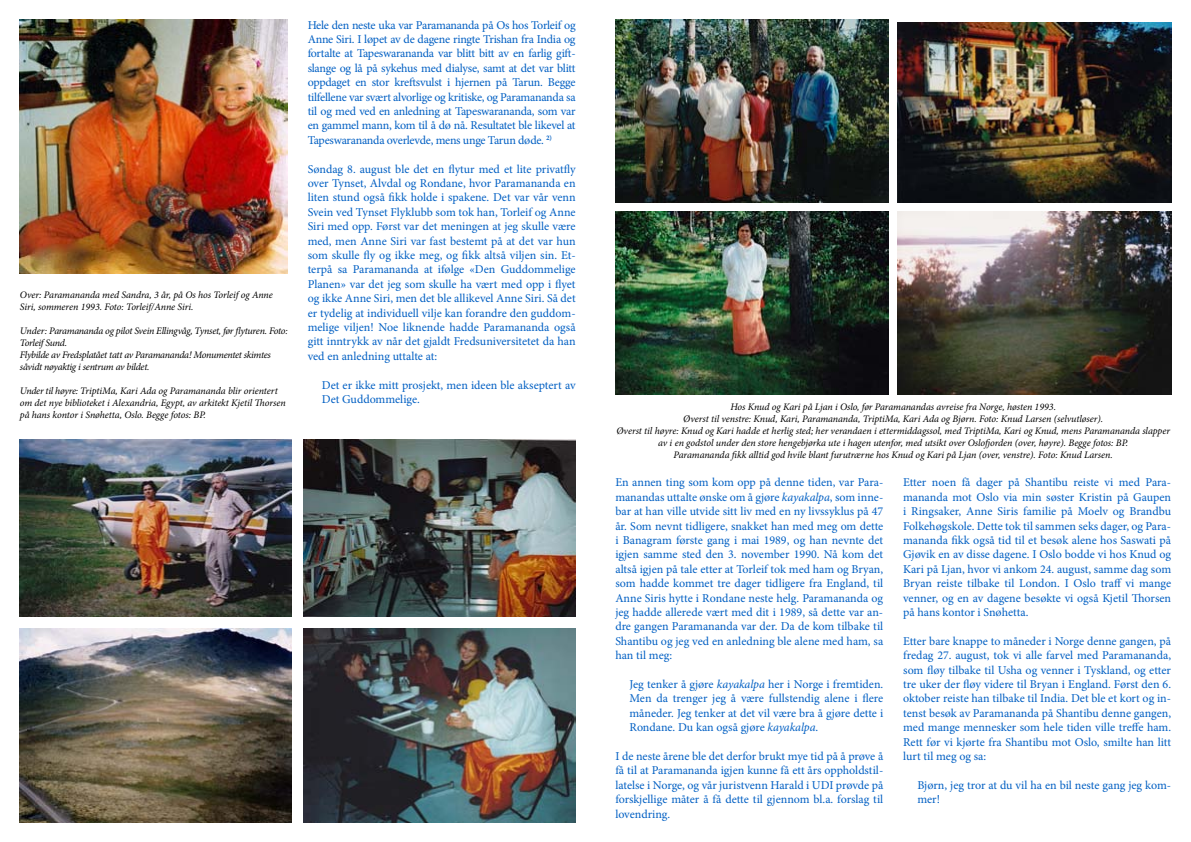
<style>
.page{position:relative;width:1191px;height:842px;background:#fff}
.page>*{position:absolute;margin:0;border:0;box-sizing:border-box;transform-origin:0 0}
.t1{font:12px/14.4px "Minion Pro";letter-spacing:-.005em;color:#005fc3;text-align:justify}
.t2{font:italic 10px/12px "Minion Pro";letter-spacing:-.01em;color:#000}
.t3{font:italic 10px/12px "Minion Pro";letter-spacing:-.03em;color:#000}
.s1{font-style:italic}
</style>
<div class="page">
<img style="left:20px;top:439px;width:272px;height:178px">
<img style="left:20px;top:629px;width:272px;height:193px">
<img style="left:304px;top:439px;width:271px;height:178px">
<img style="left:304px;top:629px;width:271px;height:193px">
<img style="left:20px;top:20px;width:268px;height:254px">
<img style="left:615px;top:20px;width:273px;height:183px">
<img style="left:897px;top:23px;width:274px;height:180px">
<img style="left:615px;top:211px;width:273px;height:183px">
<img style="left:897px;top:211px;width:274px;height:183px">
<p class="t2" style="left:20px;top:289px;width:254px">Over: Paramananda med Sandra, 3 år, på Os hos Torleif og Anne<br>Siri, sommeren 1993. Foto: Torleif/Anne Siri.</p>
<p class="t3" style="left:20px;top:325px;width:269px">Under: Paramananda og pilot Svein Ellingvåg, Tynset, før flyturen. Foto:<br>Torleif Sund.<br>Flybilde av Fredsplatået tatt av Paramananda! Monumentet skimtes såvidt nøyaktig i sentrum av bildet.</p>
<p class="t2" style="left:20px;top:385px;width:267px">Under til høyre: TriptiMa, Kari Ada og Paramananda blir orientert om det nye biblioteket i Alexandria, Egypt, av arkitekt Kjetil Thorsen på hans kontor i Snøhetta, Oslo. Begge fotos: BP.</p>
<p class="t1" style="left:308px;top:18px;width:269px">Hele den neste uka var Paramananda på Os hos Torleif og Anne Siri. I løpet av de dagene ringte Trishan fra India og fortalte at Tapeswarananda var blitt bitt av en farlig gift&shy;slange og lå på sykehus med dialyse, samt at det var blitt oppdaget en stor kreftsvulst i hjernen på Tarun. Begge tilfellene var svært alvorlige og kritiske, og Paramananda sa til og med ved en anledning at Tapeswarananda, som var en gammel mann, kom til å dø nå. Resultatet ble likevel at Tapeswarananda overlevde, mens unge Tarun døde. <sup>2)</sup></p>
<p class="t1" style="left:308px;top:162px;width:269px">Søndag 8. august ble det en flytur med et lite privatfly over Tynset, Alvdal og Rondane, hvor Paramananda en liten stund også fikk holde i spakene. Det var vår venn Svein ved Tynset Flyklubb som tok han, Torleif og Anne Siri med opp. Først var det meningen at jeg skulle være med, men Anne Siri var fast bestemt på at det var hun som skulle fly og ikke meg, og fikk altså viljen sin. Et&shy;terpå sa Paramananda at ifølge «Den Guddommelige Planen» var det jeg som skulle ha vært med opp i flyet og ikke Anne Siri, men det ble allikevel Anne Siri. Så det er tydelig at individuell vilje kan forandre den guddom&shy;melige viljen! Noe liknende hadde Paramananda også gitt inntrykk av når det gjaldt Fredsuniversitetet da han ved en anledning uttalte at:</p>
<p class="t1" style="left:322px;top:378px;width:255px">Det er ikke mitt prosjekt, men ideen ble akseptert av<br>Det Guddommelige.</p>
<p class="t2" style="left:616px;top:401px;width:555px;text-align:center">Hos Knud og Kari på Ljan i Oslo, før Paramanandas avreise fra Norge, høsten 1993.<br>Øverst til venstre: Knud, Kari, Paramananda, TriptiMa, Kari Ada og Bjørn. Foto: Knud Larsen (selvutløser).<br>Øverst til høyre: Knud og Kari hadde et herlig sted; her verandaen i ettermiddagssol, med TriptiMa, Kari og Knud, mens Paramananda slapper av i en godstol under den store hengebjørka ute i hagen utenfor, med utsikt over Oslofjorden (over, høyre). Begge fotos: BP.<br>Paramananda fikk alltid god hvile blant furutrærne hos Knud og Kari på Ljan (over, venstre). Foto: Knud Larsen.</p>
<p class="t1" style="left:615px;top:475px;width:269px">En annen ting som kom opp på denne tiden, var Para&shy;manandas uttalte ønske om å gjøre <span class="s1">kayakalpa</span>, som inne&shy;bar at han ville utvide sitt liv med en ny livssyklus på 47 år. Som nevnt tidligere, snakket han med meg om dette i Banagram første gang i mai 1989, og han nevnte det igjen samme sted den 3. november 1990. Nå kom det altså igjen på tale etter at Torleif tok med ham og Bryan, som hadde kommet tre dager tidligere fra England, til Anne Siris hytte i Rondane neste helg. Paramananda og jeg hadde allerede vært med dit i 1989, så dette var an&shy;dre gangen Paramananda var der. Da de kom tilbake til Shantibu og jeg ved en anledning ble alene med ham, sa han til meg:</p>
<p class="t1" style="left:629px;top:677px;width:255px">Jeg tenker å gjøre <span class="s1">kayakalpa</span> her i Norge i fremtiden.<br>Men da trenger jeg å være fullstendig alene i flere måneder. Jeg tenker at det vil være bra å gjøre dette i Rondane. Du kan også gjøre <span class="s1">kayakalpa</span>.</p>
<p class="t1" style="left:615px;top:749px;width:269px">I de neste årene ble det derfor brukt mye tid på å prøve å få til at Paramananda igjen kunne få ett års oppholdstil&shy;latelse i Norge, og vår juristvenn Harald i UDI prøvde på forskjellige måter å få dette til gjennom bl.a. forslag til lovendring.</p>
<p class="t1" style="left:903px;top:475px;width:269px">Etter noen få dager på Shantibu reiste vi med Para&shy;mananda mot Oslo via min søster Kristin på Gaupen i Ringsaker, Anne Siris familie på Moelv og Brandbu Folkehøgskole. Dette tok til sammen seks dager, og Para&shy;mananda fikk også tid til et besøk alene hos Saswati på Gjøvik en av disse dagene. I Oslo bodde vi hos Knud og Kari på Ljan, hvor vi ankom 24. august, samme dag som Bryan reiste tilbake til London. I Oslo traff vi mange venner, og en av dagene besøkte vi også Kjetil Thorsen på hans kontor i Snøhetta.</p>
<p class="t1" style="left:903px;top:634px;width:269px">Etter bare knappe to måneder i Norge denne gangen, på fredag 27. august, tok vi alle farvel med Paramananda, som fløy tilbake til Usha og venner i Tyskland, og etter tre uker der fløy videre til Bryan i England. Først den 6. oktober reiste han tilbake til India. Det ble et kort og in&shy;tenst besøk av Paramananda på Shantibu denne gangen, med mange mennesker som hele tiden ville treffe ham.<br>Rett før vi kjørte fra Shantibu mot Oslo, smilte han litt lurt til meg og sa:</p>
<p class="t1" style="left:917px;top:778px;width:255px">Bjørn, jeg tror at du vil ha en bil neste gang jeg kom&shy;mer!</p>
</div>
